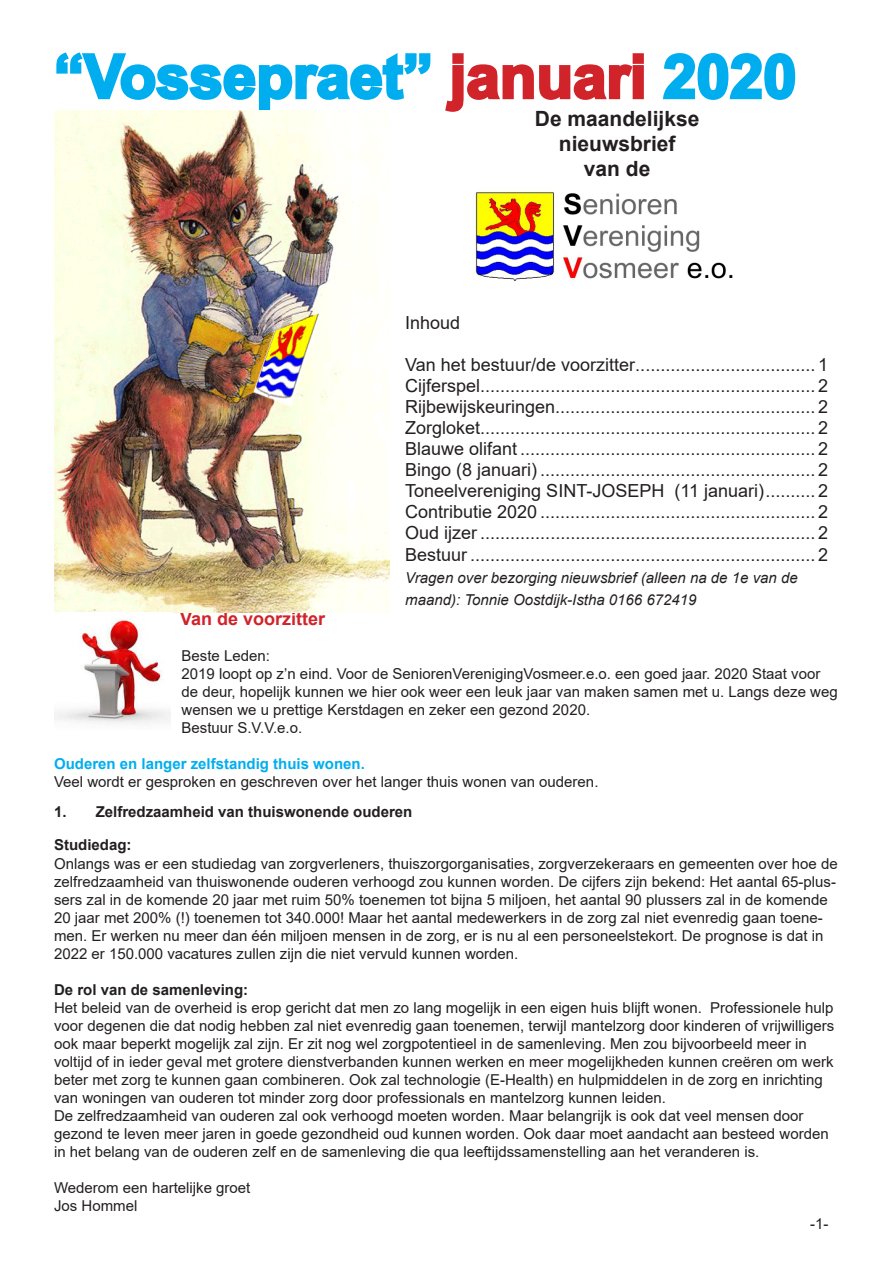
<style>
.page{position:relative;width:893px;height:1263px;background:#fff}
.page>*{position:absolute;margin:0;border:0;box-sizing:border-box;transform-origin:0 0}
.t1{font:700 60px "Arial";color:#00aeef}
.t2{font:700 21px "Arial";color:#231f20}
.Inhoudsopgave_tekst{font:18px "Arial";color:#231f20}
.Inhoudsopgave_tekst-2{font:700 18px "Arial";color:#d1232a}
.t3{font:15px/18px "Arial";color:#231f20}
.t4{font:italic 15px/21.6px "Arial";color:#231f20}
.t5{font:700 15px "Arial";color:#231f20}
.t6{font:700 15px "Arial";color:#00aeef}
.s1{color:#d1232a}
</style>
<div class="page">
<svg style="left:56px;top:52px;width:375px;height:58px"></svg>
<svg style="left:445px;top:53px;width:199px;height:59px"></svg>
<svg style="left:663px;top:53px;width:133px;height:47px"></svg>
<img style="left:475px;top:192px;width:258px;height:90px">
<img style="left:54px;top:110px;width:335px;height:502px">
<img style="left:54px;top:618px;width:117px;height:106px">
<p class="t1" style="left:54px;top:34px;width:744px">“Vossepraet” <span class="s1">januari</span> 2020</p>
<p class="t2" style="left:535px;top:103px;width:166px">De maandelijkse</p>
<p class="t2" style="left:559px;top:129px;width:118px">nieuwsbrief</p>
<p class="t2" style="left:584px;top:154px;width:68px">van de</p>
<p class="Inhoudsopgave_tekst" style="left:405px;top:310px;width:57px">Inhoud</p>
<p class="Inhoudsopgave_tekst" style="left:405px;top:353px;width:424px">Van het bestuur/de voorzitter.................................... 1</p>
<p class="Inhoudsopgave_tekst" style="left:405px;top:374px;width:424px">Cijferspel................................................................... 2</p>
<p class="Inhoudsopgave_tekst" style="left:405px;top:395px;width:424px">Rijbewijskeuringen.................................................... 2</p>
<p class="Inhoudsopgave_tekst" style="left:405px;top:416px;width:424px">Zorgloket................................................................... 2</p>
<p class="Inhoudsopgave_tekst" style="left:405px;top:437px;width:424px">Blauwe olifant ........................................................... 2</p>
<p class="Inhoudsopgave_tekst" style="left:405px;top:458px;width:424px">Bingo (8 januari) ....................................................... 2</p>
<p class="Inhoudsopgave_tekst" style="left:405px;top:479px;width:424px">Toneelvereniging SINT-JOSEPH (11 januari).......... 2</p>
<p class="Inhoudsopgave_tekst" style="left:405px;top:500px;width:424px">Contributie 2020 ....................................................... 2</p>
<p class="Inhoudsopgave_tekst" style="left:405px;top:521px;width:424px">Oud ijzer ................................................................... 2</p>
<p class="Inhoudsopgave_tekst" style="left:405px;top:542px;width:424px">Bestuur ..................................................................... 2</p>
<p class="t4" style="left:405px;top:567px;width:394px">Vragen over bezorging nieuwsbrief (alleen na de 1e van de maand): Tonnie Oostdijk-Istha 0166 672419</p>
<p class="Inhoudsopgave_tekst-2" style="left:180px;top:606px;width:147px">Van de voorzitter</p>
<p class="t3" style="left:182px;top:647px;width:90px">Beste Leden:</p>
<p class="t3" style="left:182px;top:665px;width:658px">2019 loopt op z’n eind. Voor de SeniorenVerenigingVosmeer.e.o. een goed jaar. 2020 Staat voor de deur, hopelijk kunnen we hier ook weer een leuk jaar van maken samen met u. Langs deze weg wensen we u prettige Kerstdagen en zeker een gezond 2020.</p>
<p class="t3" style="left:182px;top:719px;width:122px">Bestuur S.V.V.e.o.</p>
<p class="t6" style="left:54px;top:754px;width:312px">Ouderen en langer zelfstandig thuis wonen.</p>
<p class="t3" style="left:54px;top:773px;width:546px">Veel wordt er gesproken en geschreven over het langer thuis wonen van ouderen.</p>
<p class="t5" style="left:54px;top:802px;width:360px">1. Zelfredzaamheid van thuiswonende ouderen</p>
<p class="t5" style="left:54px;top:835px;width:79px">Studiedag:</p>
<p class="t3" style="left:54px;top:854px;width:785px">Onlangs was er een studiedag van zorgverleners, thuiszorgorganisaties, zorgverzekeraars en gemeenten over hoe de zelfredzaamheid van thuiswonende ouderen verhoogd zou kunnen worden. De cijfers zijn bekend: Het aantal 65-plus&shy;sers zal in de komende 20 jaar met ruim 50% toenemen tot bijna 5 miljoen, het aantal 90 plussers zal in de komende 20 jaar met 200% (!) toenemen tot 340.000! Maar het aantal medewerkers in de zorg zal niet evenredig gaan toene&shy;men. Er werken nu meer dan één miljoen mensen in de zorg, er is nu al een personeelstekort. De prognose is dat in 2022 er 150.000 vacatures zullen zijn die niet vervuld kunnen worden.</p>
<p class="t5" style="left:54px;top:979px;width:196px">De rol van de samenleving:</p>
<p class="t3" style="left:54px;top:998px;width:782px">Het beleid van de overheid is erop gericht dat men zo lang mogelijk in een eigen huis blijft wonen. Professionele hulp voor degenen die dat nodig hebben zal niet evenredig gaan toenemen, terwijl mantelzorg door kinderen of vrijwilligers ook maar beperkt mogelijk zal zijn. Er zit nog wel zorgpotentieel in de samenleving. Men zou bijvoorbeeld meer in voltijd of in ieder geval met grotere dienstverbanden kunnen werken en meer mogelijkheden kunnen creëren om werk beter met zorg te kunnen gaan combineren. Ook zal technologie (E-Health) en hulpmiddelen in de zorg en inrichting van woningen van ouderen tot minder zorg door professionals en mantelzorg kunnen leiden.</p>
<p class="t3" style="left:54px;top:1106px;width:776px">De zelfredzaamheid van ouderen zal ook verhoogd moeten worden. Maar belangrijk is ook dat veel mensen door gezond te leven meer jaren in goede gezondheid oud kunnen worden. Ook daar moet aandacht aan besteed worden in het belang van de ouderen zelf en de samenleving die qua leeftijdssamenstelling aan het veranderen is.</p>
<p class="t3" style="left:54px;top:1178px;width:198px">Wederom een hartelijke groet</p>
<p class="t3" style="left:54px;top:1196px;width:85px">Jos Hommel</p>
<p class="t3" style="left:810px;top:1214px;width:20px">-1-</p>
</div>
